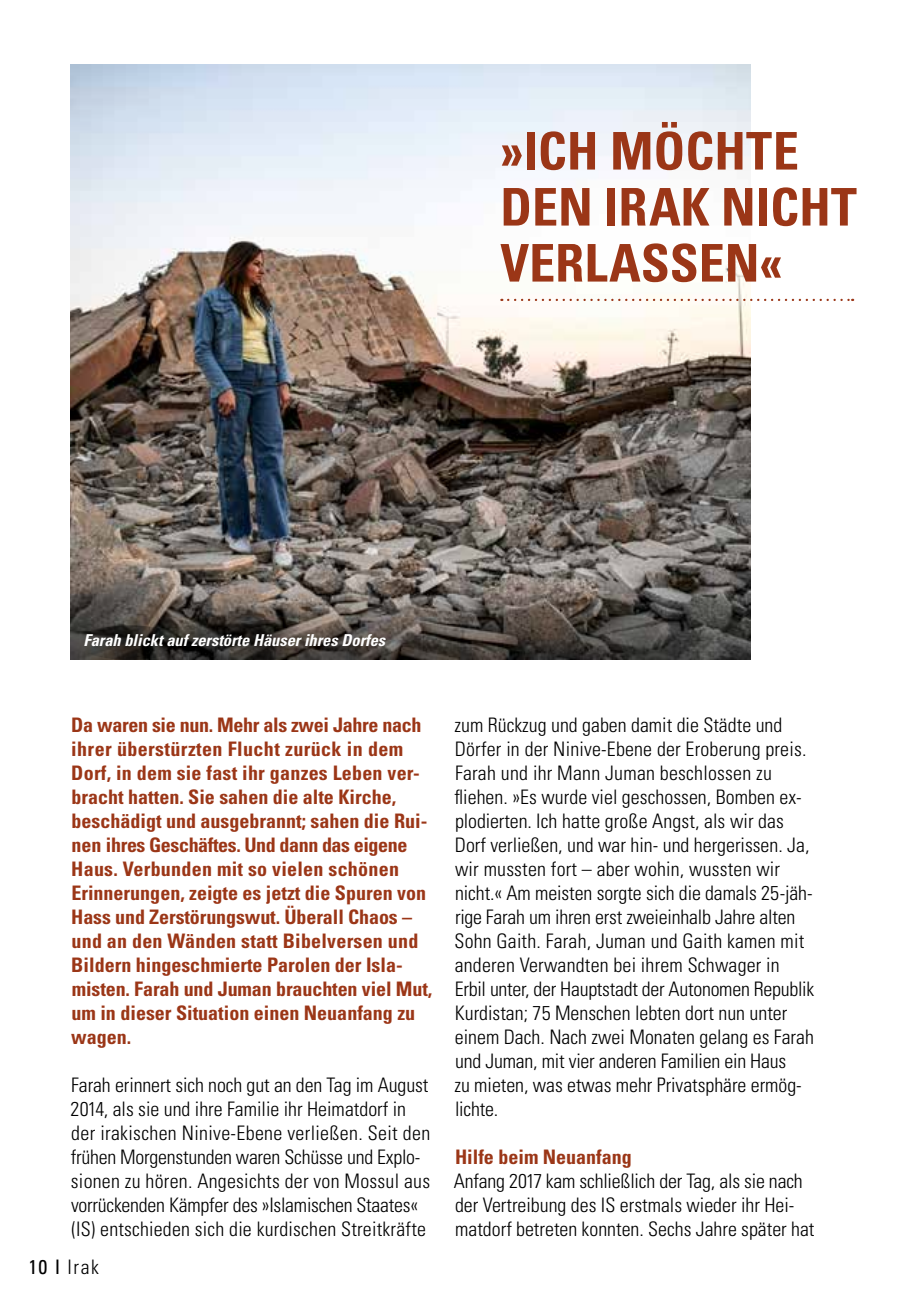
<style>
.page{position:relative;width:908px;height:1304px;background:#fff}
.page>*{position:absolute;margin:0;border:0;box-sizing:border-box;transform-origin:0 0}
.t1{font:700 condensed 52px/56px "Univers LT Std";color:#9b3617}
.t2{font:300 condensed 20px/24px "Univers LT Std";color:#000}
.t3{font:700 condensed 20px/24px "Univers LT Std";color:#9b3617}
.t4{font:italic 700 condensed 16.4px "Univers LT Std";color:#fff}
.s1{font-weight:400}
</style>
<div class="page">
<img style="left:70px;top:244px;width:680px;height:327px">
<svg style="left:70px;top:571px;width:680px;height:89px;background:#5a544f"></svg>
<svg style="left:70px;top:65px;width:680px;height:179px"></svg>
<svg style="left:224px;top:620px;width:84px;height:40px;background:#302b27"></svg>
<svg style="left:77px;top:625px;width:106px;height:35px;background:#292623"></svg>
<svg style="left:508px;top:299px;width:344px;height:2px"></svg>
<h1 class="t1" style="left:500px;top:123px;width:358px">»ICH MÖCHTE<br>DEN IRAK NICHT<br>VERLASSEN«</h1>
<p class="t4" style="left:83px;top:630px;width:303px">Farah blickt auf zerstörte Häuser ihres Dorfes</p>
<p class="t3" style="left:71px;top:713px;width:362px">Da waren sie nun. Mehr als zwei Jahre nach ihrer überstürzten Flucht zurück in dem Dorf, in dem sie fast ihr ganzes Leben ver&shy;bracht hatten. Sie sahen die alte Kirche, beschädigt und ausgebrannt; sahen die Rui&shy;nen ihres Geschäftes. Und dann das eigene Haus. Verbunden mit so vielen schönen Erinnerungen, zeigte es jetzt die Spuren von Hass und Zerstörungswut. Überall Chaos – und an den Wänden statt Bibelversen und Bildern hingeschmierte Parolen der Isla&shy;misten. Farah und Juman brauchten viel Mut, um in dieser Situation einen Neuanfang zu wagen.</p>
<p class="t2" style="left:70px;top:1073px;width:361px">Farah erinnert sich noch gut an den Tag im August 2014, als sie und ihre Familie ihr Heimatdorf in der irakischen Ninive-Ebene verließen. Seit den frühen Morgenstunden waren Schüsse und Explo&shy;sionen zu hören. Angesichts der von Mossul aus vorrückenden Kämpfer des »Islamischen Staates« (IS) entschieden sich die kurdischen Streitkräfte</p>
<p class="t2" style="left:28px;top:1255px;width:72px"><span class="s1">10 I</span> Irak</p>
<p class="t2" style="left:454px;top:713px;width:361px">zum Rückzug und gaben damit die Städte und Dörfer in der Ninive-Ebene der Eroberung preis.<br>Farah und ihr Mann Juman beschlossen zu fliehen. »Es wurde viel geschossen, Bomben ex&shy;plodierten. Ich hatte große Angst, als wir das Dorf verließen, und war hin- und hergerissen. Ja, wir mussten fort – aber wohin, wussten wir nicht.« Am meisten sorgte sich die damals 25-jäh&shy;rige Farah um ihren erst zweieinhalb Jahre alten Sohn Gaith. Farah, Juman und Gaith kamen mit anderen Verwandten bei ihrem Schwager in Erbil unter, der Hauptstadt der Autonomen Republik Kurdistan; 75 Menschen lebten dort nun unter einem Dach. Nach zwei Monaten gelang es Farah und Juman, mit vier anderen Familien ein Haus<br>zu mieten, was etwas mehr Privatsphäre ermög&shy;lichte.</p>
<p class="t3" style="left:455px;top:1145px;width:178px">Hilfe beim Neuanfang</p>
<p class="t2" style="left:453px;top:1169px;width:362px">Anfang 2017 kam schließlich der Tag, als sie nach der Vertreibung des IS erstmals wieder ihr Hei&shy;matdorf betreten konnten. Sechs Jahre später hat</p>
</div>
